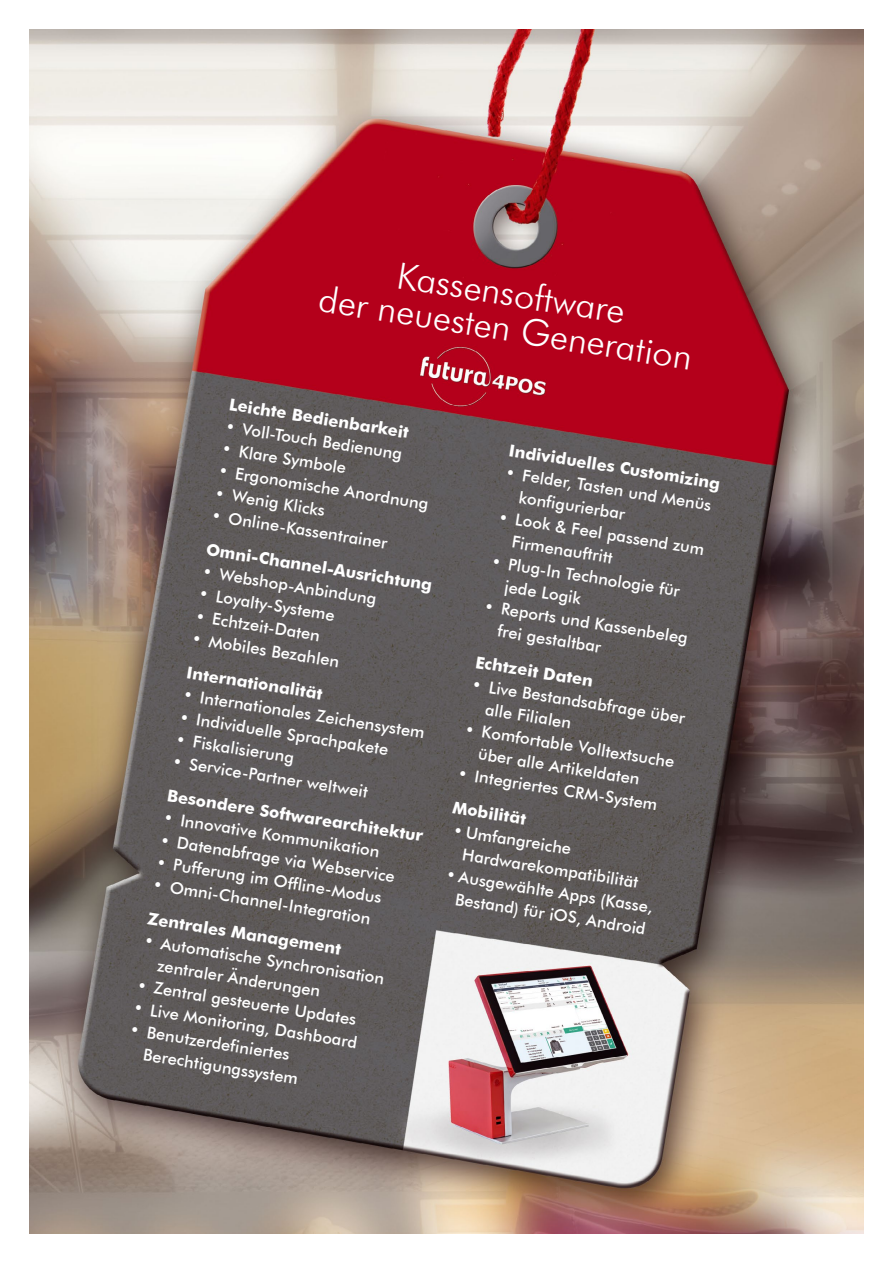
<style>
.page{position:relative;width:893px;height:1263px;background:#fff}
.page>*{position:absolute;margin:0;border:0;box-sizing:border-box;transform-origin:0 0}
.t1{font:300 36.45px/35px "Futura BT";color:#fff;text-align:center}
.t2{font:500 16.5px/22.5px "Futura BT";color:#fff}
.t3{font:700 16.5px "Futura BT";color:#fff}
</style>
<div class="page">
<img style="left:30px;top:30px;width:833px;height:1203px">
<h1 class="t1" style="left:328px;top:246px;width:379px;rotate:9deg">Kassensoftware<br>der neuesten Generation</h1>
<p class="t3" style="left:231px;top:394px;width:183px;rotate:9deg">Leichte Bedienbarkeit</p>
<p class="t2" style="left:228px;top:415px;width:180px;rotate:9deg">• Voll-Touch Bedienung</p>
<p class="t2" style="left:224px;top:437px;width:127px;rotate:9deg">• Klare Symbole</p>
<p class="t2" style="left:220px;top:459px;width:214px;rotate:9deg">• Ergonomische Anordnung</p>
<p class="t2" style="left:217px;top:482px;width:113px;rotate:9deg">• Wenig Klicks</p>
<p class="t2" style="left:213px;top:504px;width:179px;rotate:9deg">• Online-Kassentrainer</p>
<p class="t3" style="left:208px;top:539px;width:230px;rotate:9deg">Omni-Channel-Ausrichtung</p>
<p class="t2" style="left:205px;top:560px;width:177px;rotate:9deg">• Webshop-Anbindung</p>
<p class="t2" style="left:201px;top:582px;width:139px;rotate:9deg">• Loyalty-Systeme</p>
<p class="t2" style="left:197px;top:605px;width:127px;rotate:9deg">• Echtzeit-Daten</p>
<p class="t2" style="left:194px;top:627px;width:150px;rotate:9deg">• Mobiles Bezahlen</p>
<p class="t3" style="left:188px;top:662px;width:139px;rotate:9deg">Internationalität</p>
<p class="t2" style="left:185px;top:683px;width:246px;rotate:9deg">• Internationales Zeichensystem</p>
<p class="t2" style="left:182px;top:705px;width:213px;rotate:9deg">• Individuelle Sprachpakete</p>
<p class="t2" style="left:178px;top:728px;width:121px;rotate:9deg">• Fiskalisierung</p>
<p class="t2" style="left:174px;top:750px;width:199px;rotate:9deg">• Service-Partner weltweit</p>
<p class="t3" style="left:169px;top:785px;width:260px;rotate:9deg">Besondere Softwarearchitektur</p>
<p class="t2" style="left:166px;top:806px;width:220px;rotate:9deg">• Innovative Kommunikation</p>
<p class="t2" style="left:162px;top:828px;width:239px;rotate:9deg">• Datenabfrage via Webservice</p>
<p class="t2" style="left:159px;top:851px;width:229px;rotate:9deg">• Pufferung im Offline-Modus</p>
<p class="t2" style="left:155px;top:873px;width:222px;rotate:9deg">• Omni-Channel-Integration</p>
<p class="t3" style="left:149px;top:908px;width:197px;rotate:9deg">Zentrales Management</p>
<p class="t2" style="left:163px;top:932px;width:227px;text-indent:-17px;rotate:9deg">• Automatische Synchronisation zentraler Änderungen</p>
<p class="t2" style="left:139px;top:974px;width:223px;rotate:9deg">• Zentral gesteuerte Updates</p>
<p class="t2" style="left:136px;top:996px;width:228px;rotate:9deg">• Live Monitoring, Dashboard</p>
<p class="t2" style="left:149px;top:1021px;width:158px;text-indent:-17px;rotate:9deg">• Benutzerdefiniertes<br>Berechtigungssystem</p>
<p class="t3" style="left:511px;top:440px;width:215px;rotate:9deg">Individuelles Customizing</p>
<p class="t2" style="left:524px;top:464px;width:193px;text-indent:-17px;rotate:9deg">• Felder, Tasten und Menüs konfigurierbar</p>
<p class="t2" style="left:517px;top:508px;width:193px;text-indent:-17px;rotate:9deg">• Look &amp; Feel passend zum<br>Firmenauftritt</p>
<p class="t2" style="left:510px;top:553px;width:175px;text-indent:-17px;rotate:9deg">• Plug-In Technologie für jede Logik</p>
<p class="t2" style="left:503px;top:597px;width:190px;text-indent:-17px;rotate:9deg">• Reports und Kassenbeleg frei gestaltbar</p>
<p class="t3" style="left:477px;top:652px;width:120px;rotate:9deg">Echtzeit Daten</p>
<p class="t2" style="left:491px;top:676px;width:200px;text-indent:-17px;rotate:9deg">• Live Bestandsabfrage über alle Filialen</p>
<p class="t2" style="left:484px;top:720px;width:196px;text-indent:-17px;rotate:9deg">• Komfortable Volltextsuche über alle Artikeldaten</p>
<p class="t2" style="left:460px;top:762px;width:203px;rotate:9deg">• Integriertes CRM-System</p>
<p class="t3" style="left:454px;top:797px;width:76px;rotate:9deg">Mobilität</p>
<p class="t2" style="left:468px;top:821px;width:180px;text-indent:-13px;rotate:9deg">• Umfangreiche<br>Hardwarekompatibilität</p>
<p class="t2" style="left:448px;top:863px;width:211px;text-align:center;rotate:9deg">• Ausgewählte Apps (Kasse,<br>Bestand) für iOS, Android</p>
</div>
